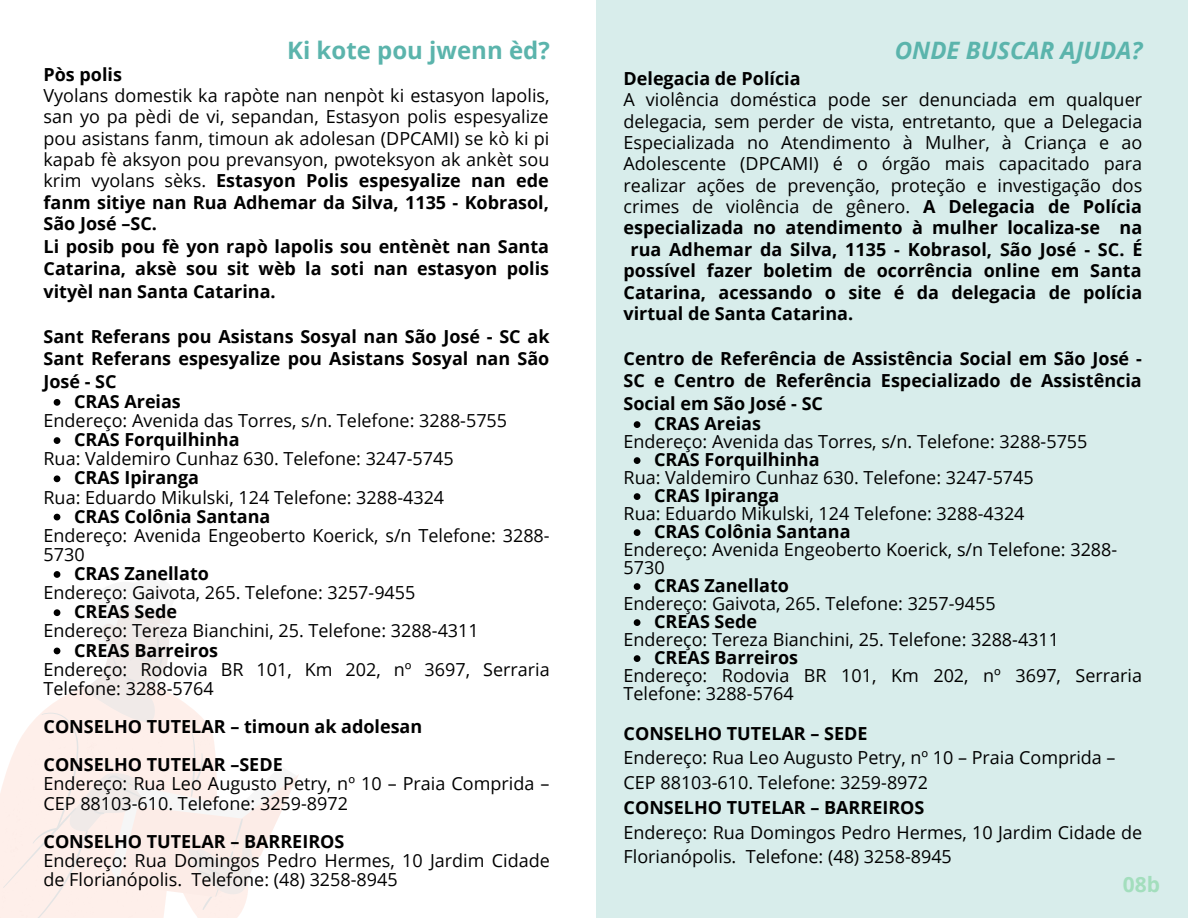
<style>
.page{position:relative;width:1188px;height:918px;background:#fff}
.page>*{position:absolute;margin:0;border:0;box-sizing:border-box;transform-origin:0 0}
.t1{font:700 24px "Open Sans";color:#5bb4ac}
.t2{font:italic 700 24px "Open Sans";color:#5bb4ac}
.t3{font:700 21px "Open Sans";color:#a3debd}
.t4{font:18px/21.8px "Open Sans";color:#000}
.t5{font:700 18px/38.2px "Open Sans";color:#000}
.s1{font-weight:700}
</style>
<div class="page">
<div style="left:596px;top:0;width:592px;height:918px;background:#d8edeb"></div>
<svg style="left:634px;top:421px;width:6px;height:7px"></svg>
<svg style="left:634px;top:457px;width:6px;height:7px"></svg>
<svg style="left:634px;top:493px;width:6px;height:7px"></svg>
<svg style="left:634px;top:529px;width:6px;height:7px"></svg>
<svg style="left:634px;top:583px;width:6px;height:7px"></svg>
<svg style="left:634px;top:619px;width:6px;height:7px"></svg>
<svg style="left:634px;top:655px;width:6px;height:7px"></svg>
<svg style="left:54px;top:399px;width:6px;height:7px"></svg>
<svg style="left:54px;top:437px;width:6px;height:7px"></svg>
<svg style="left:54px;top:475px;width:6px;height:7px"></svg>
<svg style="left:54px;top:514px;width:6px;height:6px"></svg>
<svg style="left:3px;top:571px;width:295px;height:347px"></svg>
<h1 class="t1" style="left:287px;top:33px;width:264px">Ki kote pou jwenn èd?</h1>
<p class="t5" style="left:44px;top:54px;width:80px">Pòs polis</p>
<p class="t4" style="left:44px;top:84px;width:508px">Vyolans domestik ka rapòte nan nenpòt ki estasyon lapolis, san yo pa pèdi de vi, sepandan, Estasyon polis espesyalize pou asistans fanm, timoun ak adolesan (DPCAMI) se kò ki pi kapab fè aksyon pou prevansyon, pwoteksyon ak ankèt sou krim vyolans sèks. <span class="s1">Estasyon Polis espesyalize nan ede fanm sitiye nan Rua Adhemar da Silva, 1135 - Kobrasol, São José –SC.<br>Li posib pou fè yon rapò lapolis sou entènèt nan Santa Catarina, aksè sou sit wèb la soti nan estasyon polis vityèl nan Santa Catarina.</span></p>
<p class="t5" style="left:44px;top:324px;width:507px;line-height:22.5px;text-align:justify">Sant Referans pou Asistans Sosyal nan São José - SC ak Sant Referans espesyalize pou Asistans Sosyal nan São José - SC</p>
<p class="t4" style="left:44px;top:401px;width:508px;line-height:38.2px">Endereço: Avenida das Torres, s/n. Telefone: 3288-5755<br>Rua: Valdemiro Cunhaz 630. Telefone: 3247-5745<br>Rua: Eduardo Mikulski, 124 Telefone: 3288-4324<br>Endereço: Avenida Engeoberto Koerick, s/n Telefone: 3288-</p>
<p class="t4" style="left:44px;top:535px;width:508px;line-height:38.2px">5730<br>Endereço: Gaivota, 265. Telefone: 3257-9455<br>Endereço: Tereza Bianchini, 25. Telefone: 3288-4311<br>Endereço: Rodovia BR 101, Km 202, nº 3697, Serraria</p>
<p class="t4" style="left:44px;top:677px;width:172px">Telefone: 3288-5764</p>
<p class="t5" style="left:44px;top:707px;width:380px">CONSELHO TUTELAR – timoun ak adolesan<br>CONSELHO TUTELAR –SEDE</p>
<p class="t4" style="left:44px;top:774px;width:507px;line-height:19.2px">Endereço: Rua Leo Augusto Petry, nº 10 – Praia Comprida –<br>CEP 88103-610. Telefone: 3259-8972</p>
<p class="t5" style="left:44px;top:822px;width:302px">CONSELHO TUTELAR – BARREIROS</p>
<p class="t4" style="left:44px;top:850px;width:508px;line-height:19.2px">Endereço: Rua Domingos Pedro Hermes, 10 Jardim Cidade de Florianópolis. Telefone: (48) 3258-8945</p>
<p class="t5" style="left:74px;top:382px;width:198px">CRAS Areias<br>CRAS Forquilhinha<br>CRAS Ipiranga<br>CRAS Colônia Santana</p>
<p class="t5" style="left:74px;top:554px;width:146px">CRAS Zanellato<br>CREAS Sede<br>CREAS Barreiros</p>
<h1 class="t2" style="left:895px;top:33px;width:249px">ONDE BUSCAR AJUDA?</h1>
<p class="t5" style="left:624px;top:59px;width:179px">Delegacia de Polícia</p>
<p class="t4" style="left:624px;top:88px;width:520px">A violência doméstica pode ser denunciada em qualquer</p>
<p class="t4" style="left:624px;top:110px;width:520px">delegacia, sem perder de vista, entretanto, que a Delegacia</p>
<p class="t4" style="left:624px;top:131px;width:520px">Especializada no Atendimento à Mulher, à Criança e ao</p>
<p class="t4" style="left:624px;top:152px;width:520px">Adolescente (DPCAMI) é o órgão mais capacitado para</p>
<p class="t4" style="left:624px;top:174px;width:520px">realizar ações de prevenção, proteção e investigação dos</p>
<p class="t4" style="left:624px;top:195px;width:520px">crimes de violência de gênero. <span class="s1">A Delegacia de Polícia</span></p>
<p class="t5" style="left:624px;top:208px;width:520px">especializada no atendimento à mulher localiza-se na</p>
<p class="t5" style="left:631px;top:230px;width:513px">rua Adhemar da Silva, 1135 - Kobrasol, São José - SC. É</p>
<p class="t5" style="left:624px;top:251px;width:519px">possível fazer boletim de ocorrência online em Santa</p>
<p class="t5" style="left:624px;top:272px;width:520px">Catarina, acessando o site é da delegacia de polícia</p>
<p class="t5" style="left:624px;top:294px;width:231px">virtual de Santa Catarina.</p>
<p class="t5" style="left:624px;top:347px;width:520px;line-height:22.5px;text-align:justify">Centro de Referência de Assistência Social em São José - SC e Centro de Referência Especializado de Assistência Social em São José - SC</p>
<p class="t4" style="left:624px;top:423px;width:495px;line-height:36px">Endereço: Avenida das Torres, s/n. Telefone: 3288-5755<br>Rua: Valdemiro Cunhaz 630. Telefone: 3247-5745<br>Rua: Eduardo Mikulski, 124 Telefone: 3288-4324<br>Endereço: Avenida Engeoberto Koerick, s/n Telefone: 3288-</p>
<p class="t4" style="left:624px;top:549px;width:520px;line-height:36px">5730<br>Endereço: Gaivota, 265. Telefone: 3257-9455<br>Endereço: Tereza Bianchini, 25. Telefone: 3288-4311<br>Endereço: Rodovia BR 101, Km 202, nº 3697, Serraria</p>
<p class="t4" style="left:624px;top:682px;width:172px">Telefone: 3288-5764</p>
<p class="t5" style="left:624px;top:713px;width:245px">CONSELHO TUTELAR – SEDE</p>
<p class="t4" style="left:624px;top:745px;width:494px;line-height:24.8px">Endereço: Rua Leo Augusto Petry, nº 10 – Praia Comprida –<br>CEP 88103-610. Telefone: 3259-8972</p>
<p class="t5" style="left:624px;top:788px;width:302px">CONSELHO TUTELAR – BARREIROS</p>
<p class="t4" style="left:624px;top:819px;width:520px;line-height:24.8px">Endereço: Rua Domingos Pedro Hermes, 10 Jardim Cidade de<br>Florianópolis. Telefone: (48) 3258-8945</p>
<p class="t5" style="left:654px;top:405px;width:198px;line-height:36px">CRAS Areias<br>CRAS Forquilhinha<br>CRAS Ipiranga<br>CRAS Colônia Santana</p>
<p class="t5" style="left:654px;top:567px;width:146px;line-height:36px">CRAS Zanellato<br>CREAS Sede<br>CREAS Barreiros</p>
<p class="t3" style="left:1123px;top:869px;width:39px">08b</p>
</div>
